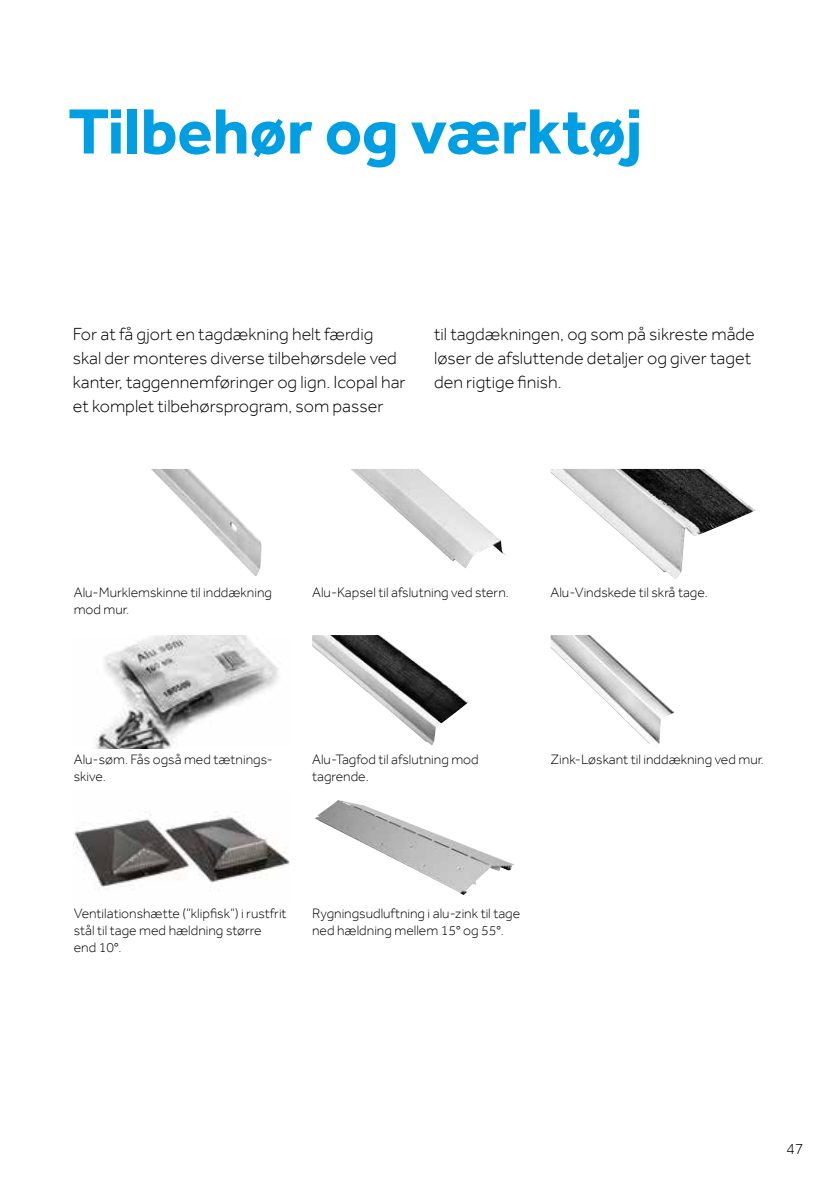
<style>
.page{position:relative;width:840px;height:1191px;background:#fff}
.page>*{position:absolute;margin:0;border:0;box-sizing:border-box;transform-origin:0 0}
.t1{font:700 66px "Effra";letter-spacing:-.005em;color:#009fe3}
.t2{font:300 18px/24px "Effra";color:#000}
.t3{font:300 16px "Effra";color:#000}
.t4{font:300 14px/17px "Effra";color:#000}
</style>
<div class="page">
<img style="left:151px;top:469px;width:110px;height:107px">
<img style="left:351px;top:469px;width:155px;height:99px">
<img style="left:550px;top:469px;width:205px;height:110px">
<img style="left:96px;top:635px;width:183px;height:113px">
<img style="left:312px;top:635px;width:156px;height:110px">
<img style="left:550px;top:635px;width:124px;height:110px">
<img style="left:74px;top:812px;width:215px;height:76px">
<img style="left:315px;top:800px;width:199px;height:95px">
<h1 class="t1" style="left:68px;top:92px;width:575px">Tilbehør og værktøj</h1>
<p class="t2" style="left:73px;top:322px;width:334px">For at få gjort en tagdækning helt færdig skal der monteres diverse tilbehørsdele ved kanter, taggennemføringer og lign. Icopal har et komplet tilbehørsprogram, som passer</p>
<p class="t2" style="left:434px;top:322px;width:322px">til tagdækningen, og som på sikreste måde løser de afsluttende detaljer og giver taget den rigtige finish.</p>
<p class="t4" style="left:74px;top:584px;width:200px">Alu-Murklemskinne til inddækning mod mur.</p>
<p class="t4" style="left:312px;top:584px;width:198px">Alu-Kapsel til afslutning ved stern.</p>
<p class="t4" style="left:550px;top:584px;width:159px">Alu-Vindskede til skrå tage.</p>
<p class="t4" style="left:74px;top:750px;width:198px">Alu-søm. Fås også med tætnings&shy;skive.</p>
<p class="t4" style="left:312px;top:750px;width:168px">Alu-Tagfod til afslutning mod tagrende.</p>
<p class="t4" style="left:550px;top:750px;width:215px">Zink-Løskant til inddækning ved mur.</p>
<p class="t4" style="left:74px;top:905px;width:214px">Ventilationshætte (”klipfisk”) i rustfrit stål til tage med hældning større end 10°.</p>
<p class="t4" style="left:312px;top:905px;width:209px">Rygningsudluftning i alu-zink til tage ned hældning mellem 15° og 55°.</p>
<p class="t3" style="left:785px;top:1139px;width:19px">47</p>
</div>
